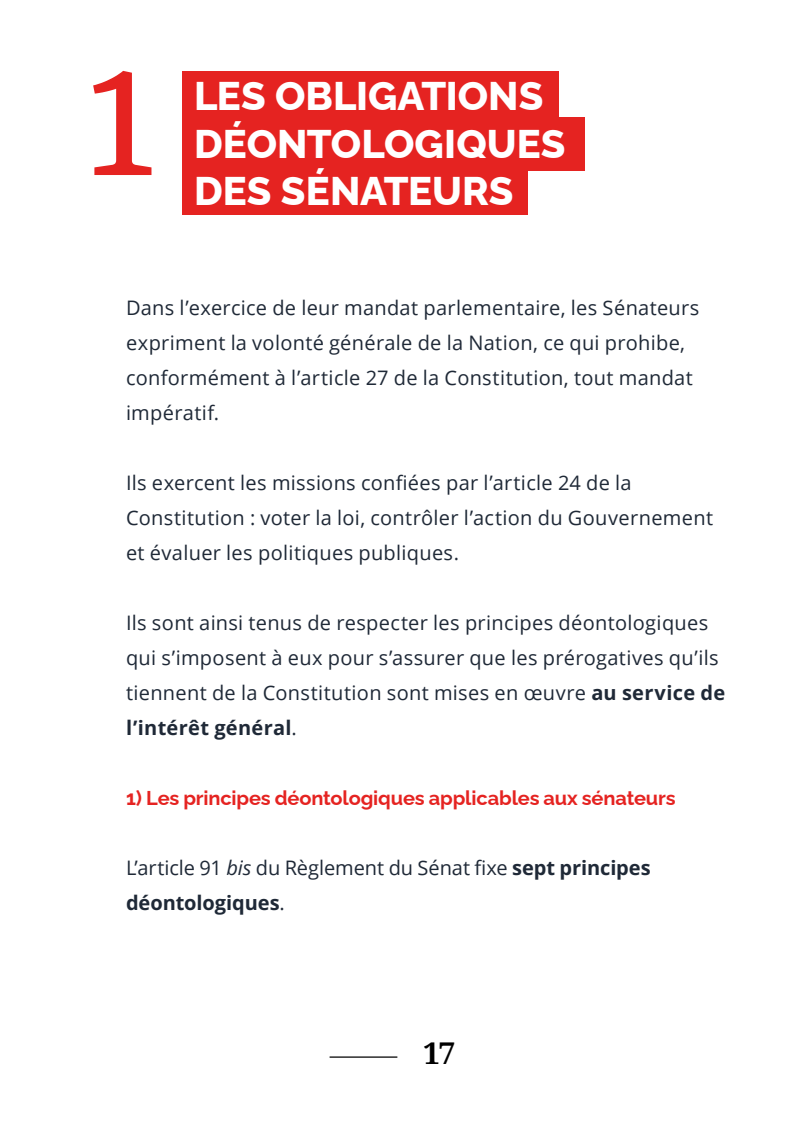
<style>
.page{position:relative;width:800px;height:1134px;background:#fff}
.page>*{position:absolute;margin:0;border:0;box-sizing:border-box;transform-origin:0 0}
.t1{font:205px "Rasa";color:#e52321}
.t2{font:800 40px/47.5px "Raleway";color:#fff}
.t3{font:700 30px "Noto Serif";color:#000}
.t4{font:20px/35px "Open Sans";letter-spacing:.015em;color:#1f2937}
.t5{font:20px/35px "Open Sans";letter-spacing:-.005em;color:#1f2937}
.t6{font:700 20px "Raleway";letter-spacing:-.005em;color:#e52321}
.s1{font-weight:700}
.s2{font-style:italic}
</style>
<div class="page">
<hr style="left:329px;top:1056px;width:68px;height:2px;background:#000">
<div style="left:183px;top:161px;width:344px;height:54px;background:#e52321"></div>
<div style="left:183px;top:117px;width:401px;height:54px;background:#e52321"></div>
<div style="left:183px;top:71px;width:376px;height:54px;background:#e52321"></div>
<h1 class="t1" style="left:84px;top:-15px;width:77px">1</h1>
<h2 class="t2" style="left:194px;top:68px;width:373px">LES OBLIGATIONS<br>DÉONTOLOGIQUES<br>DES SÉNATEURS</h2>
<p class="t4" style="left:126px;top:290px;width:574px">Dans l’exercice de leur mandat parlementaire, les Sénateurs expriment la volonté générale de la Nation, ce qui prohibe, conformément à l’article 27 de la Constitution, tout mandat impératif.</p>
<p class="t4" style="left:126px;top:465px;width:588px">Ils exercent les missions confiées par l’article 24 de la<br>Constitution : voter la loi, contrôler l’action du Gouvernement et évaluer les politiques publiques.</p>
<p class="t4" style="left:126px;top:605px;width:600px">Ils sont ainsi tenus de respecter les principes déontologiques qui s’imposent à eux pour s’assurer que les prérogatives qu’ils tiennent de la Constitution sont mises en œuvre <span class="s1">au service de l’intérêt général</span>.</p>
<p class="t6" style="left:126px;top:782px;width:551px">1) Les principes déontologiques applicables aux sénateurs</p>
<p class="t5" style="left:126px;top:850px;width:526px">L’article 91 <span class="s2">bis</span> du Règlement du Sénat fixe <span class="s1">sept principes déontologiques</span>.</p>
<h3 class="t3" style="left:423px;top:1032px;width:33px">17</h3>
</div>
